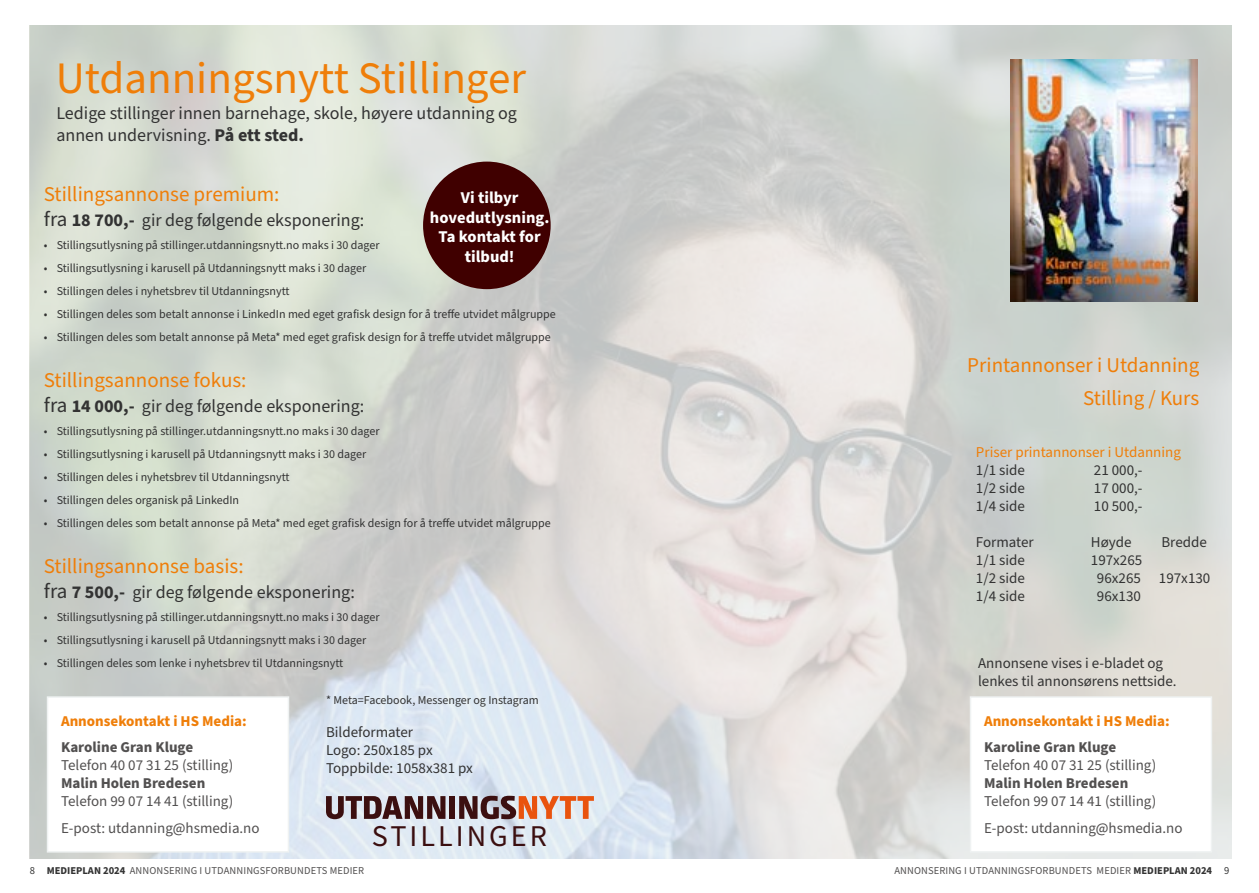
<style>
.page{position:relative;width:1259px;height:893px;background:#fff}
.page>*{position:absolute;margin:0;border:0;box-sizing:border-box;transform-origin:0 0}
.t1{font:45px "Source Sans Pro";color:#ef7e09}
.t2{font:30.15px "Source Sans Pro";letter-spacing:.1em;color:#3b0f10}
.t3{font:21px/33.8px "Source Sans Pro";color:#ef7e09;text-align:right}
.t4{font:18px/21.6px "Source Sans Pro";color:#333}
.t5{font:700 16.5px/19.8px "Source Sans Pro";color:#fff;text-align:center}
.t6{font:15px/18px "Source Sans Pro";color:#333}
.t7{font:15px/26.5px "Source Sans Pro";color:#525050}
.t8{font:700 15px "Source Sans Pro";color:#525050}
.t9{font:700 15px "Source Sans Pro";color:#ef7e09}
.t10{font:15px "Source Sans Pro";color:#ef7e09}
.t11{font:12px "Source Sans Pro";color:#333}
.t12{font:10.5px "Source Sans Pro";letter-spacing:.01em;color:#525050}
.s1{font-weight:700}
.s2{font-size:21px}
.s3{color:#333}
.s4{font-weight:700;color:#333}
</style>
<div class="page">
<img style="left:30px;top:26px;width:1201px;height:833px">
<img style="left:1010px;top:60px;width:187px;height:241px">
<svg style="left:326px;top:796px;width:119px;height:23px;background:#7b6468"></svg>
<div style="left:449px;top:796px;width:6px;height:23px;background:#3b0f10"></div>
<svg style="left:459px;top:796px;width:135px;height:23px;background:#b68474"></svg>
<div style="left:970px;top:697px;width:241px;height:155px;background:#fff"></div>
<div style="left:969px;top:696px;width:243px;height:157px;border:2px solid #eff2f2"></div>
<div style="left:48px;top:697px;width:240px;height:155px;background:#fff"></div>
<div style="left:47px;top:696px;width:242px;height:157px;border:2px solid #eff2f2"></div>
<div style="left:423px;top:162px;width:127px;height:127px;background:#400000;border-radius:50%"></div>
<h1 class="t1" style="left:56px;top:48px;width:472px">Utdanningsnytt Stillinger</h1>
<h3 class="t4" style="left:56px;top:103px;width:462px">Ledige stillinger innen barnehage, skole, høyere utdanning og annen undervisning. <span class="s1">På ett sted.</span></h3>
<h3 class="t3" style="left:44px;top:178px;width:237px">Stillingsannonse premium:</h3>
<h3 class="t4" style="left:44px;top:210px;width:322px"><span class="s2">fra</span> <span class="s1">18 700,-</span> gir deg følgende eksponering:</h3>
<p class="t11" style="left:44px;top:237px;width:337px">• Stillingsutlysning på stillinger.utdanningsnytt.no maks i 30 dager</p>
<p class="t11" style="left:44px;top:260px;width:324px">• Stillingsutlysning i karusell på Utdanningsnytt maks i 30 dager</p>
<p class="t11" style="left:44px;top:283px;width:247px">• Stillingen deles i nyhetsbrev til Utdanningsnytt</p>
<p class="t11" style="left:44px;top:306px;width:513px">• Stillingen deles som betalt annonse i LinkedIn med eget grafisk design for å treffe utvidet målgruppe</p>
<p class="t11" style="left:44px;top:329px;width:508px">• Stillingen deles som betalt annonse på Meta* med eget grafisk design for å treffe utvidet målgruppe</p>
<h3 class="t3" style="left:44px;top:364px;width:204px">Stillingsannonse fokus:</h3>
<h3 class="t4" style="left:44px;top:396px;width:322px"><span class="s2">fra</span> <span class="s1">14 000,-</span> gir deg følgende eksponering:</h3>
<p class="t11" style="left:44px;top:423px;width:337px">• Stillingsutlysning på stillinger.utdanningsnytt.no maks i 30 dager</p>
<p class="t11" style="left:44px;top:446px;width:324px">• Stillingsutlysning i karusell på Utdanningsnytt maks i 30 dager</p>
<p class="t11" style="left:44px;top:469px;width:247px">• Stillingen deles i nyhetsbrev til Utdanningsnytt</p>
<p class="t11" style="left:44px;top:492px;width:197px">• Stillingen deles organisk på LinkedIn</p>
<p class="t11" style="left:44px;top:515px;width:508px">• Stillingen deles som betalt annonse på Meta* med eget grafisk design for å treffe utvidet målgruppe</p>
<h3 class="t3" style="left:44px;top:549px;width:201px">Stillingsannonse basis:</h3>
<h3 class="t4" style="left:44px;top:582px;width:312px"><span class="s2">fra</span> <span class="s1">7 500,-</span> gir deg følgende eksponering:</h3>
<p class="t11" style="left:44px;top:609px;width:337px">• Stillingsutlysning på stillinger.utdanningsnytt.no maks i 30 dager</p>
<p class="t11" style="left:44px;top:632px;width:324px">• Stillingsutlysning i karusell på Utdanningsnytt maks i 30 dager</p>
<p class="t11" style="left:44px;top:655px;width:301px">• Stillingen deles som lenke i nyhetsbrev til Utdanningsnytt</p>
<h3 class="t5" style="left:430px;top:188px;width:121px">Vi tilbyr hovedutlysning.<br>Ta kontakt for tilbud!</h3>
<p class="t9" style="left:61px;top:711px;width:187px">Annonsekontakt i HS Media:</p>
<p class="t8" style="left:61px;top:737px;width:134px">Karoline Gran Kluge</p>
<p class="t7" style="left:61px;top:753px;width:174px">Telefon 40 07 31 25 (stilling)</p>
<p class="t8" style="left:61px;top:773px;width:146px">Malin Holen Bredesen</p>
<p class="t7" style="left:61px;top:789px;width:200px">Telefon 99 07 14 41 (stilling)<br>E-post: utdanning@hsmedia.no</p>
<p class="t11" style="left:326px;top:692px;width:214px">* Meta=Facebook, Messenger og Instagram</p>
<p class="t6" style="left:326px;top:723px;width:148px">Bildeformater<br>Logo: 250x185 px<br>Toppbilde: 1058x381 px</p>
<h2 class="t2" style="left:372px;top:816px;width:177px">STILLINGER</h2>
<h3 class="t3" style="left:967px;top:348px;width:233px">Printannonser i Utdanning<br>Stilling / Kurs</h3>
<p class="t10" style="left:976px;top:442px;width:206px">Priser printannonser i Utdanning</p>
<p class="t6" style="left:976px;top:461px;width:50px">1/1 side</p>
<p class="t6" style="left:1094px;top:461px;width:50px">21 000,-</p>
<p class="t6" style="left:976px;top:479px;width:50px">1/2 side</p>
<p class="t6" style="left:1094px;top:479px;width:50px">17 000,-</p>
<p class="t6" style="left:976px;top:497px;width:50px">1/4 side</p>
<p class="t6" style="left:1094px;top:497px;width:50px">10 500,-</p>
<p class="t6" style="left:976px;top:533px;width:59px">Formater</p>
<p class="t6" style="left:1091px;top:533px;width:42px">Høyde</p>
<p class="t6" style="left:1161px;top:533px;width:47px">Bredde</p>
<p class="t6" style="left:976px;top:551px;width:50px">1/1 side</p>
<p class="t6" style="left:1091px;top:551px;width:53px">197x265</p>
<p class="t6" style="left:976px;top:569px;width:50px">1/2 side</p>
<p class="t6" style="left:1097px;top:569px;width:115px">96x265 197x130</p>
<p class="t6" style="left:976px;top:587px;width:50px">1/4 side</p>
<p class="t6" style="left:1097px;top:587px;width:45px">96x130</p>
<p class="t6" style="left:978px;top:654px;width:200px">Annonsene vises i e-bladet og lenkes til annonsørens nettside.</p>
<p class="t9" style="left:984px;top:711px;width:187px">Annonsekontakt i HS Media:</p>
<p class="t8" style="left:984px;top:737px;width:134px">Karoline Gran Kluge</p>
<p class="t7" style="left:984px;top:753px;width:174px">Telefon 40 07 31 25 (stilling)</p>
<p class="t8" style="left:984px;top:773px;width:146px">Malin Holen Bredesen</p>
<p class="t7" style="left:984px;top:789px;width:200px">Telefon 99 07 14 41 (stilling)<br>E-post: utdanning@hsmedia.no</p>
<p class="t12" style="left:30px;top:863px;width:336px"><span class="s3">8</span> <span class="s4">MEDIEPLAN 2024</span> ANNONSERING I UTDANNINGSFORBUNDETS MEDIER</p>
<p class="t12" style="left:894px;top:863px;width:336px">ANNONSERING I UTDANNINGSFORBUNDETS MEDIER <span class="s4">MEDIEPLAN 2024</span> <span class="s3">9</span></p>
</div>
